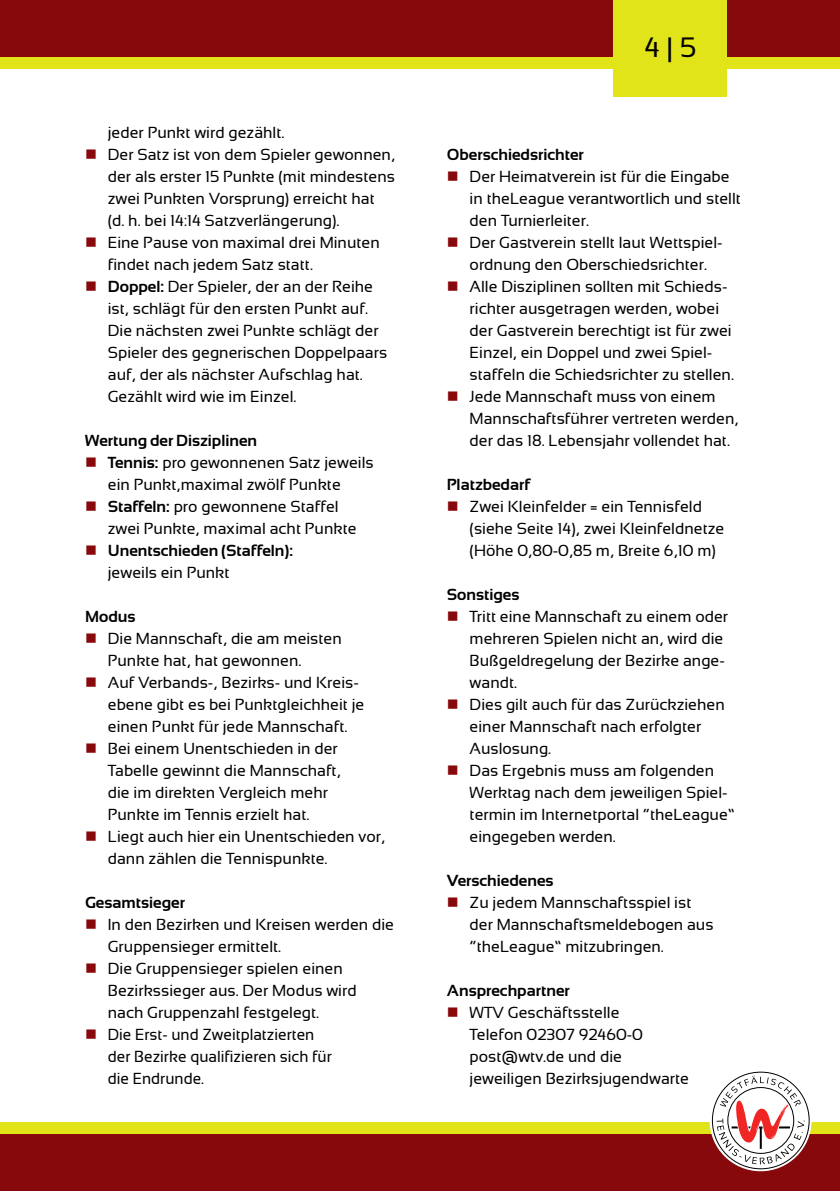
<style>
.page{position:relative;width:840px;height:1191px;background:#fff}
.page>*{position:absolute;margin:0;border:0;box-sizing:border-box;transform-origin:0 0}
.t1{font:28px "Sansation";color:#000}
.t2{font:16px/22px "Sansation";color:#000}
.t3{font:700 16px/22px "Sansation";color:#000}
.s1{color:#88090c}
.s2{font-weight:700}
.s3{font-weight:400}
</style>
<div class="page">
<div style="left:0;top:1123px;width:839px;height:68px;background:#e2e41a"></div>
<div style="left:0;top:0;width:839px;height:68px;background:#e2e41a"></div>
<div style="left:0;top:1134px;width:839px;height:57px;background:#88090c"></div>
<div style="left:0;top:0;width:839px;height:57px;background:#88090c"></div>
<div style="left:612px;top:0;width:114px;height:96px;background:#e2e41a"></div>
<svg style="left:711px;top:1071px;width:98px;height:98px"></svg>
<p class="t2" style="left:108px;top:122px;width:178px">jeder Punkt wird gezählt.</p>
<p class="t2" style="left:108px;top:144px;width:289px;text-indent:-23px"><span class="s1">■</span> Der Satz ist von dem Spieler gewonnen, der als erster 15 Punkte (mit mindestens zwei Punkten Vorsprung) erreicht hat (d. h. bei 14:14 Satzverlängerung).</p>
<p class="t2" style="left:108px;top:232px;width:273px;text-indent:-23px"><span class="s1">■</span> Eine Pause von maximal drei Minuten findet nach jedem Satz statt.</p>
<p class="t2" style="left:108px;top:276px;width:281px;text-indent:-23px"><span class="s1">■</span> <span class="s2">Doppel:</span> Der Spieler, der an der Reihe ist, schlägt für den ersten Punkt auf.<br>Die nächsten zwei Punkte schlägt der Spieler des gegnerischen Doppelpaars auf, der als nächster Aufschlag hat.<br>Gezählt wird wie im Einzel.</p>
<p class="t3" style="left:85px;top:429px;width:173px">Wertung der Disziplinen</p>
<p class="t2" style="left:108px;top:452px;width:267px;text-indent:-23px"><span class="s1">■</span> <span class="s2">Tennis:</span> pro gewonnenen Satz jeweils ein Punkt,maximal zwölf Punkte</p>
<p class="t2" style="left:108px;top:496px;width:250px;text-indent:-23px"><span class="s1">■</span> <span class="s2">Staffeln:</span> pro gewonnene Staffel zwei Punkte, maximal acht Punkte</p>
<p class="t3" style="left:108px;top:539px;width:187px;text-indent:-23px"><span class="s1">■</span> Unentschieden (Staffeln): <span class="s3">jeweils ein Punkt</span></p>
<p class="t3" style="left:85px;top:605px;width:52px">Modus</p>
<p class="t2" style="left:108px;top:628px;width:235px;text-indent:-23px"><span class="s1">■</span> Die Mannschaft, die am meisten<br>Punkte hat, hat gewonnen.</p>
<p class="t2" style="left:108px;top:672px;width:258px;text-indent:-23px"><span class="s1">■</span> Auf Verbands-, Bezirks- und Kreis&shy;ebene gibt es bei Punktgleichheit je einen Punkt für jede Mannschaft.</p>
<p class="t2" style="left:108px;top:738px;width:234px;text-indent:-23px"><span class="s1">■</span> Bei einem Unentschieden in der<br>Tabelle gewinnt die Mannschaft, die im direkten Vergleich mehr<br>Punkte im Tennis erzielt hat.</p>
<p class="t2" style="left:108px;top:826px;width:279px;text-indent:-23px"><span class="s1">■</span> Liegt auch hier ein Unentschieden vor, dann zählen die Tennispunkte.</p>
<p class="t3" style="left:85px;top:891px;width:101px">Gesamtsieger</p>
<p class="t2" style="left:108px;top:914px;width:287px;text-indent:-23px"><span class="s1">■</span> In den Bezirken und Kreisen werden die<br>Gruppensieger ermittelt.</p>
<p class="t2" style="left:108px;top:958px;width:250px;text-indent:-23px"><span class="s1">■</span> Die Gruppensieger spielen einen<br>Bezirkssieger aus. Der Modus wird nach Gruppenzahl festgelegt.</p>
<p class="t2" style="left:108px;top:1024px;width:225px;text-indent:-23px"><span class="s1">■</span> Die Erst- und Zweitplatzierten der Bezirke qualifizieren sich für die Endrunde.</p>
<h1 class="t1" style="left:644px;top:32px;width:53px">4|5</h1>
<p class="t3" style="left:446px;top:143px;width:138px">Oberschiedsrichter</p>
<p class="t2" style="left:469px;top:166px;width:272px;text-indent:-23px"><span class="s1">■</span> Der Heimatverein ist für die Eingabe in theLeague verantwortlich und stellt den Turnierleiter.</p>
<p class="t2" style="left:446px;top:232px;width:277px;text-align:center"><span class="s1">■</span> Der Gastverein stellt laut Wettspiel&shy;ordnung den Oberschiedsrichter.</p>
<p class="t2" style="left:469px;top:276px;width:266px;text-indent:-23px"><span class="s1">■</span> Alle Disziplinen sollten mit Schieds&shy;richter ausgetragen werden, wobei der Gastverein berechtigt ist für zwei Einzel, ein Doppel und zwei Spiel&shy;staffeln die Schiedsrichter zu stellen.</p>
<p class="t2" style="left:469px;top:386px;width:270px;text-indent:-23px"><span class="s1">■</span> Jede Mannschaft muss von einem<br>Mannschaftsführer vertreten werden, der das 18. Lebensjahr vollendet hat.</p>
<p class="t3" style="left:446px;top:473px;width:85px">Platzbedarf</p>
<p class="t2" style="left:469px;top:496px;width:256px;text-indent:-23px"><span class="s1">■</span> Zwei Kleinfelder = ein Tennisfeld (siehe Seite 14), zwei Kleinfeldnetze (Höhe 0,80-0,85 m, Breite 6,10 m)</p>
<p class="t3" style="left:446px;top:583px;width:74px">Sonstiges</p>
<p class="t2" style="left:469px;top:606px;width:260px;text-indent:-23px"><span class="s1">■</span> Tritt eine Mannschaft zu einem oder mehreren Spielen nicht an, wird die<br>Bußgeldregelung der Bezirke ange&shy;wandt.</p>
<p class="t2" style="left:469px;top:694px;width:256px;text-indent:-23px"><span class="s1">■</span> Dies gilt auch für das Zurückziehen einer Mannschaft nach erfolgter<br>Auslosung.</p>
<p class="t2" style="left:469px;top:760px;width:267px;text-indent:-23px"><span class="s1">■</span> Das Ergebnis muss am folgenden<br>Werktag nach dem jeweiligen Spiel&shy;termin im Internetportal “theLeague” eingegeben werden.</p>
<p class="t3" style="left:446px;top:869px;width:108px">Verschiedenes</p>
<p class="t2" style="left:469px;top:892px;width:245px;text-indent:-23px"><span class="s1">■</span> Zu jedem Mannschaftsspiel ist der Mannschaftsmeldebogen aus “theLeague” mitzubringen.</p>
<p class="t3" style="left:446px;top:979px;width:124px">Ansprechpartner</p>
<p class="t2" style="left:469px;top:1002px;width:221px;text-indent:-23px"><span class="s1">■</span> WTV Geschäftsstelle<br>Telefon 02307 92460-0 post@wtv.de und die jeweiligen Bezirksjugendwarte</p>
</div>
